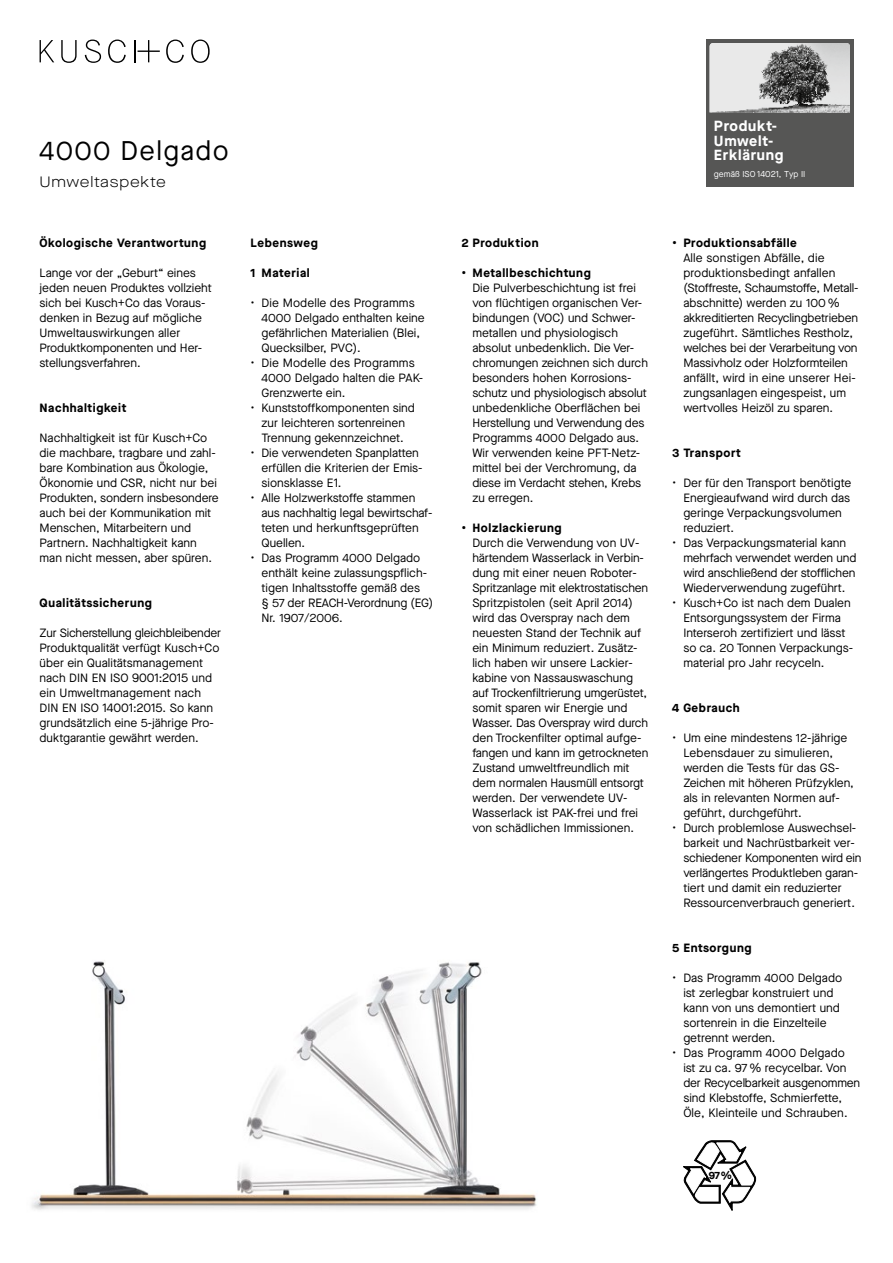
<style>
.page{position:relative;width:893px;height:1263px;background:#fff}
.page>*{position:absolute;margin:0;border:0;box-sizing:border-box;transform-origin:0 0}
.t1{font:27px "Maison Neue";letter-spacing:.05em;color:#000}
.t2{font:300 15px "Maison Neue Extended";letter-spacing:.05em;color:#000}
.t3{font:700 14.7px/14.7px "Maison Neue";letter-spacing:.05em;color:#fff}
.t4{font:12px/15px "Maison Neue";color:#000}
.t5{font:700 12px "Maison Neue";letter-spacing:.05em;color:#000}
.t6{font:700 10.5px "Maison Neue";color:#000}
.t7{font:8.55px "Maison Neue";color:#fff}
</style>
<div class="page">
<svg style="left:40px;top:40px;width:14px;height:22px"></svg>
<svg style="left:61px;top:40px;width:16px;height:23px"></svg>
<svg style="left:85px;top:40px;width:16px;height:23px"></svg>
<svg style="left:108px;top:40px;width:18px;height:23px"></svg>
<svg style="left:166px;top:40px;width:18px;height:23px"></svg>
<svg style="left:191px;top:40px;width:19px;height:23px"></svg>
<hr style="left:134px;top:40px;width:2px;height:22px;background:#000">
<svg style="left:138px;top:40px;width:22px;height:22px"></svg>
<div style="left:706px;top:40px;width:147px;height:147px;background:#565655"></div>
<img style="left:710px;top:43px;width:140px;height:70px">
<img style="left:31px;top:960px;width:506px;height:250px">
<svg style="left:683px;top:1140px;width:74px;height:71px"></svg>
<h1 class="t1" style="left:40px;top:133px;width:191px">4000 Delgado</h1>
<p class="t2" style="left:40px;top:172px;width:128px">Umweltaspekte</p>
<p class="t5" style="left:40px;top:234px;width:168px">Ökologische Verantwortung</p>
<p class="t4" style="left:40px;top:265px;width:174px">Lange vor der „Geburt“ eines jeden neuen Produktes vollzieht sich bei Kusch+Co das Voraus&shy;denken in Bezug auf mögliche<br>Umweltauswirkungen aller<br>Produktkomponenten und Her&shy;stellungsverfahren.</p>
<p class="t5" style="left:40px;top:399px;width:88px">Nachhaltigkeit</p>
<p class="t4" style="left:40px;top:430px;width:181px">Nachhaltigkeit ist für Kusch+Co die machbare, tragbare und zahl&shy;bare Kombination aus Ökologie,<br>Ökonomie und CSR, nicht nur bei<br>Produkten, sondern insbesondere auch bei der Kommunikation mit<br>Menschen, Mitarbeitern und<br>Partnern. Nachhaltigkeit kann man nicht messen, aber spüren.</p>
<p class="t5" style="left:40px;top:594px;width:114px">Qualitätssicherung</p>
<p class="t4" style="left:40px;top:625px;width:183px">Zur Sicherstellung gleichbleibender<br>Produktqualität verfügt Kusch+Co über ein Qualitätsmanagement nach DIN EN ISO 9001:2015 und ein Umweltmanagement nach<br>DIN EN ISO 14001:2015. So kann grundsätzlich eine 5-jährige Pro&shy;duktgarantie gewährt werden.</p>
<p class="t5" style="left:250px;top:234px;width:69px">Lebensweg</p>
<p class="t5" style="left:250px;top:264px;width:61px">1 Material</p>
<p class="t4" style="left:261px;top:295px;width:165px;text-indent:-11px">• Die Modelle des Programms<br>4000 Delgado enthalten keine gefährlichen Materialien (Blei,<br>Quecksilber, PVC).</p>
<p class="t4" style="left:261px;top:355px;width:162px;text-indent:-11px">• Die Modelle des Programms<br>4000 Delgado halten die PAK-<br>Grenzwerte ein.</p>
<p class="t4" style="left:250px;top:400px;width:166px;text-align:center">• Kunststoffkomponenten sind zur leichteren sortenreinen<br>Trennung gekennzeichnet.</p>
<p class="t4" style="left:261px;top:445px;width:163px;text-indent:-11px">• Die verwendeten Spanplatten erfüllen die Kriterien der Emis&shy;sionsklasse E1.</p>
<p class="t4" style="left:261px;top:490px;width:173px;text-indent:-11px">• Alle Holzwerkstoffe stammen aus nachhaltig legal bewirtschaf&shy;teten und herkunftsgeprüften<br>Quellen.</p>
<p class="t4" style="left:261px;top:550px;width:173px;text-indent:-11px">• Das Programm 4000 Delgado enthält keine zulassungspflich&shy;tigen Inhaltsstoffe gemäß des<br>§ 57 der REACH-Verordnung (EG)<br>Nr. 1907/2006.</p>
<p class="t5" style="left:461px;top:234px;width:79px">2 Produktion</p>
<p class="t5" style="left:461px;top:264px;width:131px">• Metallbeschichtung</p>
<p class="t4" style="left:472px;top:280px;width:177px">Die Pulverbeschichtung ist frei von flüchtigen organischen Ver&shy;bindungen (VOC) und Schwer&shy;metallen und physiologisch absolut unbedenklich. Die Ver&shy;chromungen zeichnen sich durch besonders hohen Korrosions&shy;schutz und physiologisch absolut unbedenkliche Oberflächen bei<br>Herstellung und Verwendung des<br>Programms 4000 Delgado aus.<br>Wir verwenden keine PFT-Netz&shy;mittel bei der Verchromung, da diese im Verdacht stehen, Krebs zu erregen.</p>
<p class="t5" style="left:461px;top:519px;width:102px">• Holzlackierung</p>
<p class="t4" style="left:472px;top:535px;width:177px">Durch die Verwendung von UV&shy;härtendem Wasserlack in Verbin&shy;dung mit einer neuen Roboter-<br>Spritzanlage mit elektrostatischen<br>Spritzpistolen (seit April 2014) wird das Overspray nach dem neuesten Stand der Technik auf ein Minimum reduziert. Zusätz&shy;lich haben wir unsere Lackier&shy;kabine von Nassauswaschung auf Trockenfiltrierung umgerüstet, somit sparen wir Energie und<br>Wasser. Das Overspray wird durch den Trockenfilter optimal aufge&shy;fangen und kann im getrockneten<br>Zustand umweltfreundlich mit dem normalen Hausmüll entsorgt werden. Der verwendete UV--<br>Wasserlack ist PAK-frei und frei von schädlichen Immissionen.</p>
<p class="t3" style="left:714px;top:118px;width:71px">Produkt-<br>Umwelt-<br>Erklärung</p>
<p class="t7" style="left:714px;top:168px;width:93px">gemäß ISO 14021, Typ II</p>
<p class="t5" style="left:672px;top:234px;width:126px">• Produktionsabfälle</p>
<p class="t4" style="left:683px;top:250px;width:177px">Alle sonstigen Abfälle, die produktionsbedingt anfallen (Stoffreste, Schaumstoffe, Metall&shy;abschnitte) werden zu 100 % akkreditierten Recyclingbetrieben zugeführt. Sämtliches Restholz, welches bei der Verarbeitung von<br>Massivholz oder Holzformteilen anfällt, wird in eine unserer Hei&shy;zungsanlagen eingespeist, um wertvolles Heizöl zu sparen.</p>
<p class="t5" style="left:672px;top:444px;width:70px">3 Transport</p>
<p class="t4" style="left:683px;top:475px;width:170px;text-indent:-11px">• Der für den Transport benötigte<br>Energieaufwand wird durch das geringe Verpackungsvolumen reduziert.</p>
<p class="t4" style="left:683px;top:535px;width:175px;text-indent:-11px">• Das Verpackungsmaterial kann mehrfach verwendet werden und wird anschließend der stofflichen<br>Wiederverwendung zugeführt.</p>
<p class="t4" style="left:683px;top:595px;width:171px;text-indent:-11px">• Kusch+Co ist nach dem Dualen<br>Entsorgungssystem der Firma<br>Interseroh zertifiziert und lässt so ca. 20 Tonnen Verpackungs&shy;material pro Jahr recyceln.</p>
<p class="t5" style="left:672px;top:699px;width:69px">4 Gebrauch</p>
<p class="t4" style="left:683px;top:730px;width:172px;text-indent:-11px">• Um eine mindestens 12-jährige<br>Lebensdauer zu simulieren, werden die Tests für das GS-<br>Zeichen mit höheren Prüfzyklen, als in relevanten Normen auf&shy;geführt, durchgeführt.</p>
<p class="t4" style="left:683px;top:820px;width:180px;text-indent:-11px">• Durch problemlose Auswechsel&shy;barkeit und Nachrüstbarkeit ver&shy;schiedener Komponenten wird ein verlängertes Produktleben garan&shy;tiert und damit ein reduzierter Ressourcenverbrauch generiert.</p>
<p class="t5" style="left:672px;top:939px;width:81px">5 Entsorgung</p>
<p class="t4" style="left:683px;top:970px;width:160px;text-indent:-11px">• Das Programm 4000 Delgado ist zerlegbar konstruiert und kann von uns demontiert und sortenrein in die Einzelteile getrennt werden.</p>
<p class="t4" style="left:683px;top:1045px;width:178px;text-indent:-11px">• Das Programm 4000 Delgado ist zu ca. 97 % recycelbar. Von der Recycelbarkeit ausgenommen sind Klebstoffe, Schmierfette,<br>Öle, Kleinteile und Schrauben.</p>
<p class="t6" style="left:709px;top:1167px;width:25px">97 %</p>
</div>
